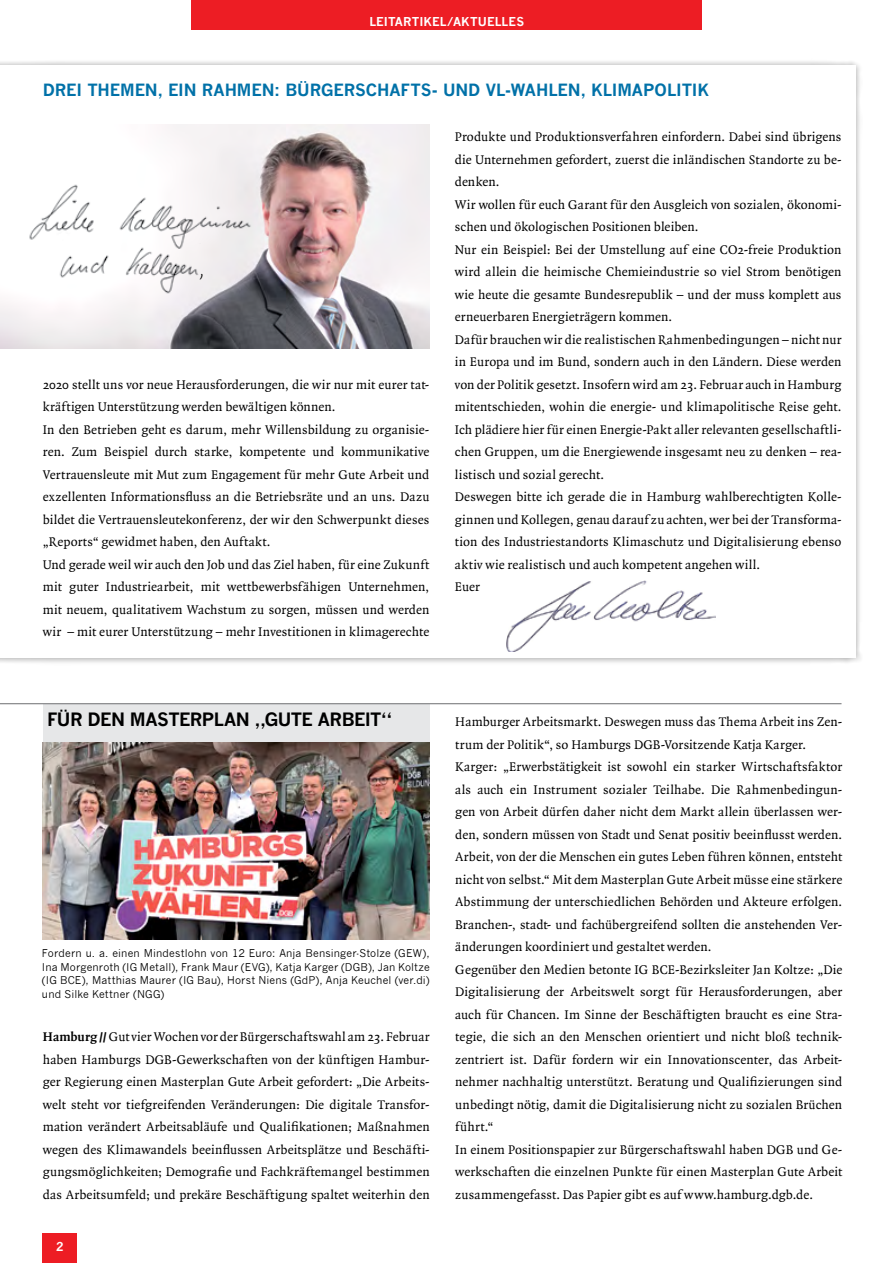
<style>
.page{position:relative;width:893px;height:1263px;background:#fff}
.page>*{position:absolute;margin:0;border:0;box-sizing:border-box;transform-origin:0 0}
.t1{font:18.15px "Popcorn Mountain Std";color:#000}
.t2{font:700 18px "News Gothic";letter-spacing:-.03em;color:#000}
.t3{font:700 16.5px "News Gothic";letter-spacing:-.01em;color:#0071a8}
.t4{font:13.5px/22.5px "Quadraat";letter-spacing:.01em;color:#000}
.t5{font:700 12px "News Gothic";letter-spacing:.005em;color:#fff}
.t6{font:10.5px/13.5px "News Gothic";letter-spacing:.015em;color:#000;text-align:justify}
.s1{font-weight:700}
</style>
<div class="page">
<div style="left:0;top:58px;width:863px;height:608px;background:#000;opacity:.4"></div>
<div style="left:0;top:65px;width:855px;height:593px;background:#fff"></div>
<div style="left:192px;top:0;width:510px;height:30px;background:#ed1d24"></div>
<div style="left:43px;top:1233px;width:34px;height:30px;background:#ed1d24"></div>
<img style="left:0;top:124px;width:429px;height:224px">
<img style="left:506px;top:580px;width:209px;height:71px">
<div style="left:43px;top:704px;width:387px;height:38px;background:#e6e7e8"></div>
<img style="left:43px;top:742px;width:386px;height:197px">
<img style="left:24px;top:178px;width:236px;height:71px">
<img style="left:44px;top:243px;width:236px;height:56px">
<hr style="left:0;top:703px;width:841px;height:1px;background:#6d6e71">
<p class="t5" style="left:369px;top:14px;width:156px">LEITARTIKEL/AKTUELLES</p>
<p class="t3" style="left:43px;top:80px;width:668px">DREI THEMEN, EIN RAHMEN: BÜRGERSCHAFTS- UND VL-WAHLEN, KLIMAPOLITIK</p>
<h1 class="t1" style="left:199px;top:258px;width:6px">,</h1>
<p class="t4" style="left:43px;top:373px;width:388px">2020 stellt uns vor neue Herausforderungen, die wir nur mit eurer tat&shy;kräftigen Unterstützung werden bewältigen können.<br>In den Betrieben geht es darum, mehr Willensbildung zu organisie&shy;ren. Zum Beispiel durch starke, kompetente und kommunikative Vertrauensleute mit Mut zum Engagement für mehr Gute Arbeit und exzellenten Informationsfluss an die Betriebsräte und an uns. Dazu bildet die Vertrauensleutekonferenz, der wir den Schwerpunkt dieses „Reports“ gewidmet haben, den Auftakt.<br>Und gerade weil wir auch den Job und das Ziel haben, für eine Zukunft mit guter Industriearbeit, mit wettbewerbsfähigen Unternehmen, mit neuem, qualitativem Wachstum zu sorgen, müssen und werden wir – mit eurer Unterstützung – mehr Investitionen in klimagerechte</p>
<p class="t4" style="left:455px;top:126px;width:388px">Produkte und Produktionsverfahren einfordern. Dabei sind übrigens die Unternehmen gefordert, zuerst die inländischen Standorte zu be&shy;denken.<br>Wir wollen für euch Garant für den Ausgleich von sozialen, ökonomi&shy;schen und ökologischen Positionen bleiben.<br>Nur ein Beispiel: Bei der Umstellung auf eine CO2-freie Produktion wird allein die heimische Chemieindustrie so viel Strom benötigen wie heute die gesamte Bundesrepublik – und der muss komplett aus erneuerbaren Energieträgern kommen.<br>Dafür brauchen wir die realistischen Rahmenbedingungen – nicht nur in Europa und im Bund, sondern auch in den Ländern. Diese werden von der Politik gesetzt. Insofern wird am 23. Februar auch in Hamburg mitentschieden, wohin die energie- und klimapolitische Reise geht.<br>Ich plädiere hier für einen Energie-Pakt aller relevanten gesellschaftli&shy;chen Gruppen, um die Energiewende insgesamt neu zu denken – rea&shy;listisch und sozial gerecht.<br>Deswegen bitte ich gerade die in Hamburg wahlberechtigten Kolle&shy;ginnen und Kollegen, genau darauf zu achten, wer bei der Transforma&shy;tion des Industriestandorts Klimaschutz und Digitalisierung ebenso aktiv wie realistisch und auch kompetent angehen will.<br>Euer</p>
<h2 class="t2" style="left:47px;top:708px;width:346px">FÜR DEN MASTERPLAN „GUTE ARBEIT“</h2>
<p class="t6" style="left:42px;top:946px;width:389px">Fordern u. a. einen Mindestlohn von 12 Euro: Anja Bensinger-Stolze (GEW), Ina Morgenroth (IG Metall), Frank Maur (EVG), Katja Karger (DGB), Jan Koltze (IG BCE), Matthias Maurer (IG Bau), Horst Niens (GdP), Anja Keuchel (ver.di) und Silke Kettner (NGG)</p>
<p class="t4" style="left:43px;top:1026px;width:388px;text-align:justify"><span class="s1">Hamburg //</span> Gut vier Wochen vor der Bürgerschaftswahl am 23. Februar haben Hamburgs DGB-Gewerkschaften von der künftigen Hambur&shy;ger Regierung einen Masterplan Gute Arbeit gefordert: „Die Arbeits&shy;welt steht vor tiefgreifenden Veränderungen: Die digitale Transfor&shy;mation verändert Arbeitsabläufe und Qualifikationen; Maßnahmen wegen des Klimawandels beeinflussen Arbeitsplätze und Beschäfti&shy;gungsmöglichkeiten; Demografie und Fachkräftemangel bestimmen das Arbeitsumfeld; und prekäre Beschäftigung spaltet weiterhin den</p>
<p class="t5" style="left:56px;top:1239px;width:9px">2</p>
<p class="t4" style="left:455px;top:711px;width:388px">Hamburger Arbeitsmarkt. Deswegen muss das Thema Arbeit ins Zen&shy;trum der Politik“, so Hamburgs DGB-Vorsitzende Katja Karger.<br>Karger: „Erwerbstätigkeit ist sowohl ein starker Wirtschaftsfaktor als auch ein Instrument sozialer Teilhabe. Die Rahmenbedingun&shy;gen von Arbeit dürfen daher nicht dem Markt allein überlassen wer&shy;den, sondern müssen von Stadt und Senat positiv beeinflusst werden.<br>Arbeit, von der die Menschen ein gutes Leben führen können, entsteht nicht von selbst.“ Mit dem Masterplan Gute Arbeit müsse eine stärkere Abstimmung der unterschiedlichen Behörden und Akteure erfolgen.<br>Branchen-, stadt- und fachübergreifend sollten die anstehenden Ver&shy;änderungen koordiniert und gestaltet werden.<br>Gegenüber den Medien betonte IG BCE-Bezirksleiter Jan Koltze: „Die Digitalisierung der Arbeitswelt sorgt für Herausforderungen, aber auch für Chancen. Im Sinne der Beschäftigten braucht es eine Stra&shy;tegie, die sich an den Menschen orientiert und nicht bloß technik&shy;zentriert ist. Dafür fordern wir ein Innovationscenter, das Arbeit&shy;nehmer nachhaltig unterstützt. Beratung und Qualifizierungen sind unbedingt nötig, damit die Digitalisierung nicht zu sozialen Brüchen führt.“<br>In einem Positionspapier zur Bürgerschaftswahl haben DGB und Ge&shy;werkschaften die einzelnen Punkte für einen Masterplan Gute Arbeit zusammengefasst. Das Papier gibt es auf www.hamburg.dgb.de.</p>
</div>
